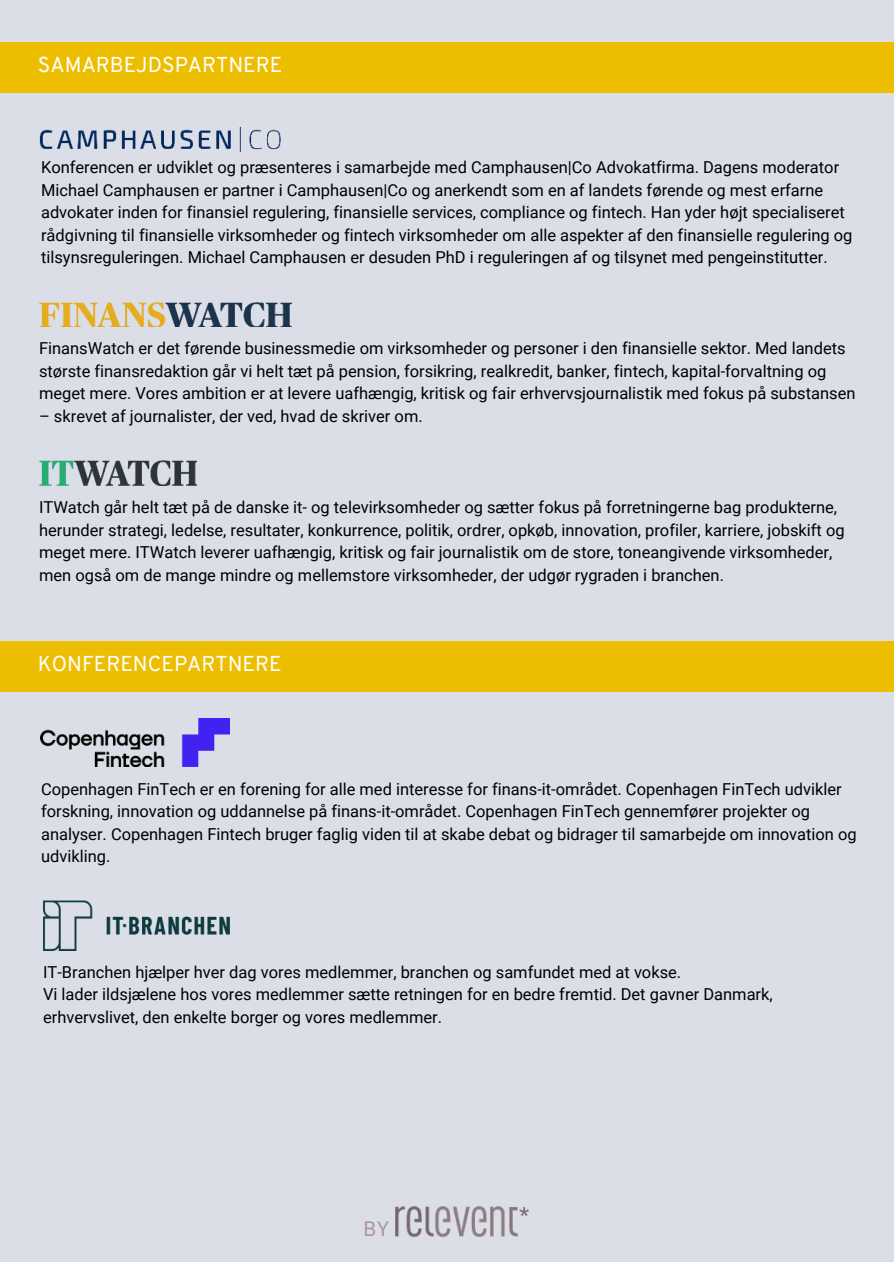
<style>
.page{position:relative;width:894px;height:1264px;background:#fff}
.page>*{position:absolute;margin:0;border:0;box-sizing:border-box;transform-origin:0 0}
.t1{font:21px "Overpass";color:#fff}
.t2{font:20.4px "Overpass";color:#ab9598}
.t3{font:16.5px/22.5px "Roboto";color:#000}
</style>
<div class="page">
<div style="left:0;top:0;width:893px;height:1261px;background:#dbdee7"></div>
<img style="left:395px;top:1206px;width:134px;height:32px">
<div style="left:0;top:640px;width:893px;height:51px;background:#edbe00"></div>
<img style="left:39px;top:126px;width:242px;height:26px">
<img style="left:39px;top:302px;width:252px;height:25px">
<img style="left:39px;top:461px;width:158px;height:24px">
<img style="left:41px;top:718px;width:189px;height:49px">
<img style="left:43px;top:900px;width:187px;height:50px">
<div style="left:0;top:43px;width:893px;height:50px;background:#edbe00"></div>
<p class="t1" style="left:39px;top:38px;width:104px">PROGRAM</p>
<p class="t1" style="left:38px;top:50px;width:246px">SAMARBEJDSPARTNERE</p>
<p class="t3" style="left:41px;top:156px;width:812px">Konferencen er udviklet og præsenteres i samarbejde med Camphau sen|Co Advokatfirma. Dagens moderator Michael Camphausen er part ner i Camphausen|Co og anerkendt som en af landets førende og mest erfarne advokater inden for finansiel regulering, finansielle services, compliance og fintech. Han yder højt specialiseret rådgivning til finan sielle virksomheder og fintech virksomheder om alle aspekter af den finansielle regulering og tilsynsreguleringen. Michael Camphausen er desuden PhD i reguleringen af og tilsynet med pengeinstitutter.</p>
<p class="t3" style="left:39px;top:337px;width:817px">FinansWatch er det førende businessmedie om virksomheder og per soner i den finansielle sektor. Med landets største finansredaktion går vi helt tæt på pension, forsikring, realkredit, banker, fintech, kapital-forvaltning og meget mere. Vores ambition er at levere uafhængig, kritisk og fair erhvervsjournalistik med fokus på substansen</p>
<p class="t3" style="left:39px;top:404px;width:385px">– skrevet af journalister, der ved, hvad de skriver om.</p>
<p class="t3" style="left:39px;top:495px;width:806px">ITWatch går helt tæt på de danske it- og televirksomheder og sætter fokus på forretningerne bag produkterne, herunder strategi, ledelse, resultater, konkurrence, politik, ordrer, opkøb, innovation, profiler, karriere, jobskift og meget mere. ITWatch leverer uafhængig, kritisk og fair journalistik om de store, toneangivende virksomheder, men også om de mange mindre og mellemstore virksomheder, der udgør rygraden i branchen.</p>
<p class="t1" style="left:38px;top:648px;width:245px">KONFERENCEPARTNERE</p>
<p class="t3" style="left:41px;top:776px;width:817px">Copenhagen FinTech er en forening for alle med interesse for finans-it-området. Copenhagen FinTech udvikler forskning, innovation og ud dannelse på finans-it-området. Copenhagen FinTech gennemfører pro jekter og analyser. Copenhagen Fintech bruger faglig viden til at skabe debat og bidrager til samarbejde om innovation og udvikling.</p>
<p class="t3" style="left:43px;top:960px;width:731px">IT-Branchen hjælper hver dag vores medlemmer, branchen og samfundet med at vokse.<br>Vi lader ildsjælene hos vores medlemmer sætte retningen for en bedre fremtid. Det gavner Danmark, erhvervslivet, den enkelte borger og vores medlemmer.</p>
<p class="t2" style="left:363px;top:1213px;width:28px">BY</p>
</div>
